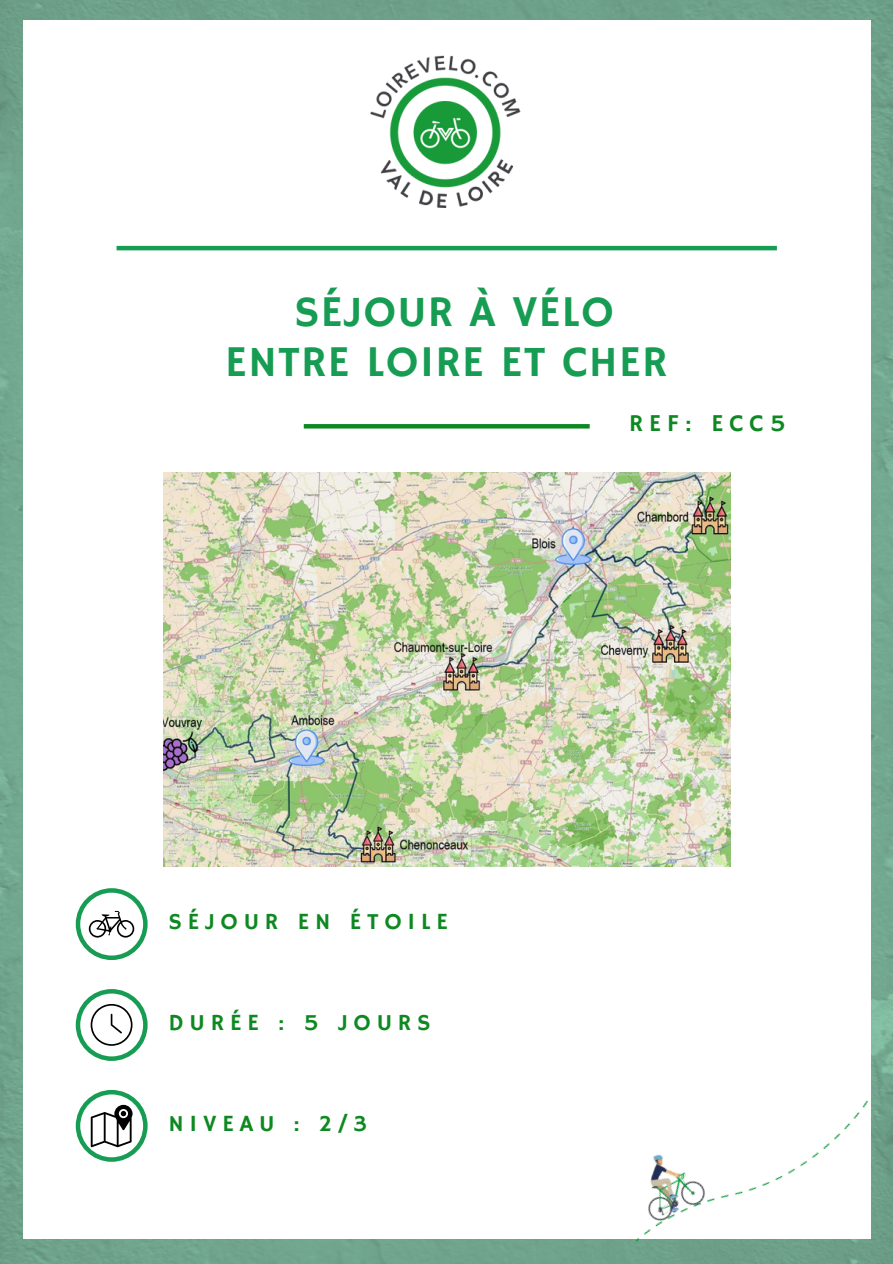
<style>
.page{position:relative;width:893px;height:1264px;background:#fff}
.page>*{position:absolute;margin:0;border:0;box-sizing:border-box;transform-origin:0 0}
.t1{font:43.8px/49.5px "Hammersmith One";letter-spacing:.025em;color:#169d53;text-align:center}
.t2{font:24.15px "Hammersmith One";letter-spacing:.25em;color:#0e8922}
.t3{font:23.1px "Hammersmith One";letter-spacing:.25em;color:#0e8922}
</style>
<div class="page">
<img style="left:0;top:0;width:892px;height:1263px">
<div style="left:23px;top:20px;width:847px;height:1218px;background:#fff"></div>
<img style="left:370px;top:55px;width:151px;height:152px">
<svg style="left:304px;top:424px;width:285px;height:4px"></svg>
<hr style="left:117px;top:246px;width:659px;height:4px;background:#169d53">
<svg style="left:76px;top:888px;width:72px;height:72px"></svg>
<svg style="left:76px;top:989px;width:72px;height:71px"></svg>
<svg style="left:76px;top:1089px;width:72px;height:72px"></svg>
<img style="left:526px;top:1033px;width:366px;height:230px">
<img style="left:163px;top:473px;width:567px;height:393px">
<p class="t1" style="left:225px;top:289px;width:444px">SÉJOUR À VÉLO<br>ENTRE LOIRE ET CHER</p>
<p class="t2" style="left:629px;top:409px;width:158px">REF: ECC5</p>
<p class="t3" style="left:168px;top:908px;width:281px">SÉJOUR EN ÉTOILE</p>
<p class="t3" style="left:168px;top:1009px;width:264px">DURÉE : 5 JOURS</p>
<p class="t3" style="left:168px;top:1110px;width:200px">NIVEAU : 2/3</p>
</div>
